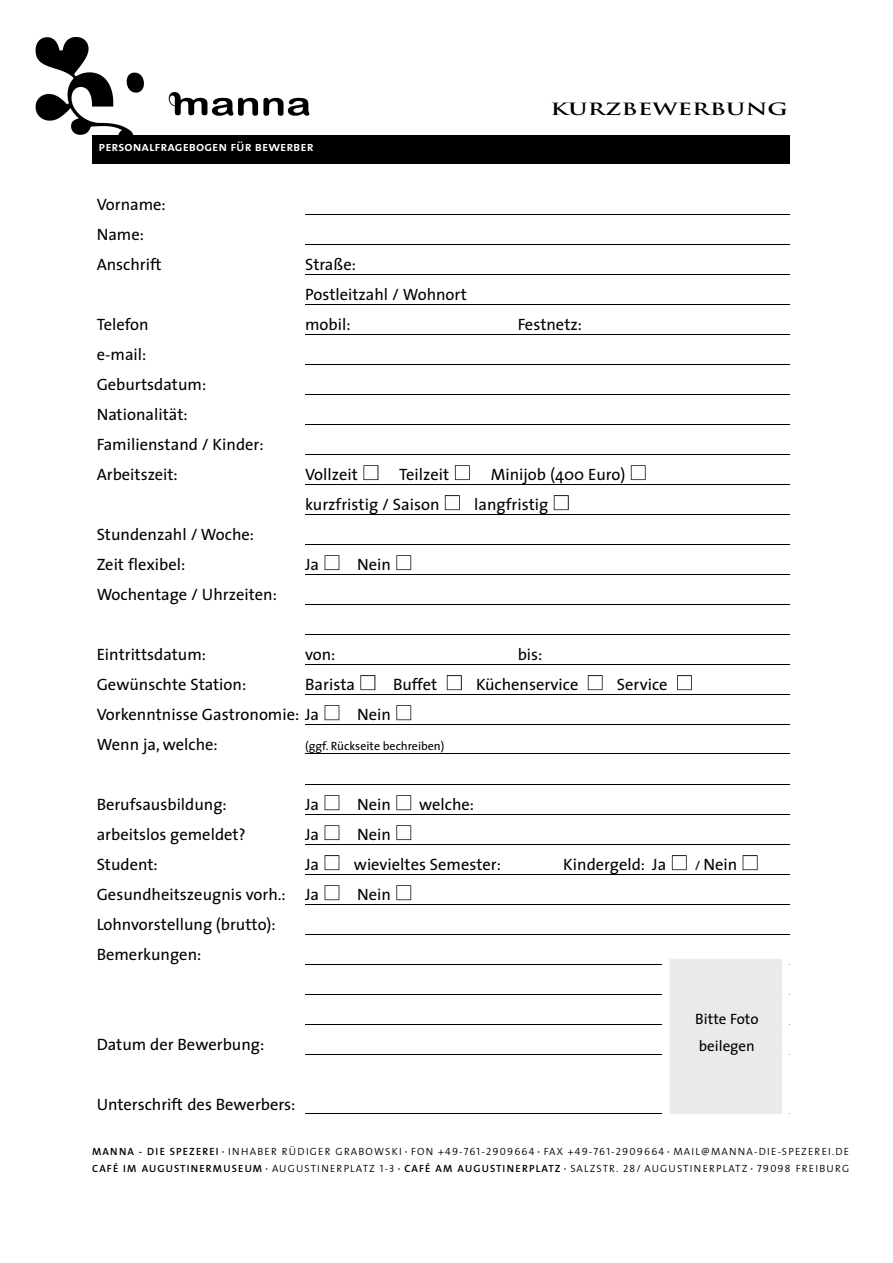
<style>
.page{position:relative;width:893px;height:1263px;background:#fff}
.page>*{position:absolute;margin:0;border:0;box-sizing:border-box;transform-origin:0 0}
.t1{font:16.5px/30px "The Sans";color:#000}
.t2{font:700 16.5px "Trajan";color:#000;scale:1.4 1}
.t3{font:15px/27px "The Sans";color:#000}
.t4{font:13.5px "The Sans Semi Bold Caps";color:#fff}
.t5{font:12px "The Sans";color:#000}
.t6{font:10.5px/17.2px "The Mix Semi Light Caps";letter-spacing:.105em;color:#000}
.s1{font-size:13.5px}
.s2{font-family:"The Sans Semi Bold Caps"}
.s3{font-family:"The Mix";font-weight:600}
.s4{font-family:"The Sans";font-weight:300}
</style>
<div class="page">
<img style="left:35px;top:37px;width:109px;height:98px">
<div style="left:92px;top:135px;width:697px;height:28px;background:#000"></div>
<img style="left:168px;top:92px;width:142px;height:24px">
<hr style="left:305px;top:214px;width:484px;height:1px;background:#000">
<hr style="left:305px;top:244px;width:484px;height:1px;background:#000">
<hr style="left:305px;top:274px;width:484px;height:1px;background:#000">
<hr style="left:305px;top:304px;width:484px;height:1px;background:#000">
<hr style="left:305px;top:334px;width:484px;height:1px;background:#000">
<hr style="left:305px;top:364px;width:484px;height:1px;background:#000">
<hr style="left:305px;top:394px;width:484px;height:1px;background:#000">
<hr style="left:305px;top:424px;width:484px;height:1px;background:#000">
<hr style="left:305px;top:454px;width:484px;height:1px;background:#000">
<hr style="left:305px;top:484px;width:484px;height:1px;background:#000">
<hr style="left:305px;top:514px;width:484px;height:1px;background:#000">
<hr style="left:305px;top:544px;width:484px;height:1px;background:#000">
<hr style="left:305px;top:574px;width:484px;height:1px;background:#000">
<hr style="left:305px;top:604px;width:484px;height:1px;background:#000">
<hr style="left:305px;top:634px;width:484px;height:1px;background:#000">
<hr style="left:305px;top:664px;width:484px;height:1px;background:#000">
<hr style="left:305px;top:694px;width:484px;height:1px;background:#000">
<hr style="left:305px;top:724px;width:484px;height:1px;background:#000">
<hr style="left:305px;top:753px;width:484px;height:1px;background:#000">
<hr style="left:305px;top:784px;width:484px;height:1px;background:#000">
<hr style="left:305px;top:814px;width:484px;height:1px;background:#000">
<hr style="left:305px;top:844px;width:484px;height:1px;background:#000">
<hr style="left:305px;top:874px;width:484px;height:1px;background:#000">
<hr style="left:305px;top:904px;width:484px;height:1px;background:#000">
<hr style="left:305px;top:934px;width:484px;height:1px;background:#000">
<hr style="left:305px;top:964px;width:484px;height:1px;background:#000">
<hr style="left:305px;top:994px;width:484px;height:1px;background:#000">
<hr style="left:305px;top:1024px;width:484px;height:1px;background:#000">
<hr style="left:305px;top:1054px;width:484px;height:1px;background:#000">
<hr style="left:305px;top:1113px;width:484px;height:1px;background:#000">
<svg style="left:396px;top:885px;width:15px;height:15px"></svg>
<svg style="left:325px;top:885px;width:14px;height:15px"></svg>
<svg style="left:742px;top:855px;width:15px;height:15px"></svg>
<svg style="left:672px;top:855px;width:15px;height:15px"></svg>
<svg style="left:325px;top:855px;width:14px;height:15px"></svg>
<svg style="left:396px;top:825px;width:15px;height:15px"></svg>
<svg style="left:325px;top:825px;width:14px;height:15px"></svg>
<svg style="left:396px;top:795px;width:15px;height:15px"></svg>
<svg style="left:325px;top:795px;width:14px;height:15px"></svg>
<svg style="left:396px;top:705px;width:15px;height:15px"></svg>
<svg style="left:325px;top:705px;width:14px;height:15px"></svg>
<svg style="left:677px;top:675px;width:15px;height:15px"></svg>
<svg style="left:588px;top:675px;width:14px;height:15px"></svg>
<svg style="left:447px;top:675px;width:15px;height:15px"></svg>
<svg style="left:360px;top:675px;width:15px;height:15px"></svg>
<svg style="left:396px;top:555px;width:15px;height:15px"></svg>
<svg style="left:325px;top:555px;width:14px;height:15px"></svg>
<svg style="left:554px;top:495px;width:15px;height:15px"></svg>
<svg style="left:445px;top:495px;width:15px;height:15px"></svg>
<svg style="left:631px;top:465px;width:14px;height:15px"></svg>
<svg style="left:455px;top:465px;width:15px;height:15px"></svg>
<svg style="left:363px;top:465px;width:15px;height:15px"></svg>
<svg style="left:662px;top:959px;width:127px;height:155px;background:#ececec"></svg>
<p class="t4" style="left:99px;top:141px;width:217px">personalfragebogen für bewerber</p>
<p class="t2" style="left:550px;top:100px;width:171px">KURZBEWERBUNG</p>
<p class="t1" style="left:97px;top:191px;width:71px">Vorname:<br>Name:<br>Anschrift</p>
<p class="t1" style="left:97px;top:311px;width:169px">Telefon<br>e-mail:<br>Geburtsdatum:<br>Nationalität:<br>Familienstand / Kinder:<br>Arbeitszeit:</p>
<p class="t1" style="left:97px;top:521px;width:182px">Stundenzahl / Woche:<br>Zeit flexibel:<br>Wochentage / Uhrzeiten:</p>
<p class="t1" style="left:305px;top:251px;width:163px">Straße:<br>Postleitzahl / Wohnort mobil:</p>
<p class="t1" style="left:518px;top:311px;width:66px">Festnetz:</p>
<p class="t1" style="left:305px;top:461px;width:54px">Vollzeit</p>
<p class="t1" style="left:399px;top:461px;width:51px">Teilzeit</p>
<p class="t1" style="left:491px;top:461px;width:136px">Minijob (400 Euro)</p>
<p class="t1" style="left:305px;top:491px;width:136px">kurzfristig / Saison</p>
<p class="t1" style="left:474px;top:491px;width:76px">langfristig</p>
<p class="t1" style="left:305px;top:551px;width:16px">Ja</p>
<p class="t1" style="left:357px;top:551px;width:35px">Nein</p>
<p class="t1" style="left:97px;top:641px;width:224px">Eintrittsdatum:<br>Gewünschte Station:<br>Vorkenntnisse Gastronomie: Ja<br>Wenn ja, welche:</p>
<p class="t1" style="left:305px;top:641px;width:32px">von:</p>
<p class="t1" style="left:518px;top:641px;width:26px">bis:</p>
<p class="t1" style="left:305px;top:671px;width:51px">Barista</p>
<p class="t1" style="left:393px;top:671px;width:46px">Buffet</p>
<p class="t1" style="left:476px;top:671px;width:104px">Küchenservice</p>
<p class="t1" style="left:617px;top:671px;width:52px">Service</p>
<p class="t1" style="left:357px;top:701px;width:35px">Nein</p>
<p class="t5" style="left:305px;top:741px;width:141px">(ggf. Rückseite bechreiben)</p>
<p class="t1" style="left:97px;top:791px;width:191px">Berufsausbildung: arbeitslos gemeldet?<br>Student:<br>Gesundheitszeugnis vorh.:<br>Lohnvorstellung (brutto):<br>Bemerkungen:</p>
<p class="t1" style="left:305px;top:791px;width:16px">Ja</p>
<p class="t1" style="left:357px;top:791px;width:35px">Nein</p>
<p class="t1" style="left:419px;top:791px;width:56px">welche:</p>
<p class="t1" style="left:305px;top:821px;width:16px">Ja</p>
<p class="t1" style="left:357px;top:821px;width:35px">Nein</p>
<p class="t1" style="left:305px;top:851px;width:16px">Ja</p>
<p class="t1" style="left:354px;top:851px;width:148px">wievieltes Semester:</p>
<p class="t1" style="left:563px;top:851px;width:104px">Kindergeld: Ja</p>
<p class="t1" style="left:695px;top:851px;width:44px"><span class="s1">/</span> Nein</p>
<p class="t1" style="left:305px;top:881px;width:16px">Ja</p>
<p class="t1" style="left:357px;top:881px;width:35px">Nein</p>
<p class="t1" style="left:97px;top:1031px;width:169px">Datum der Bewerbung:</p>
<p class="t1" style="left:97px;top:1091px;width:200px">Unterschrift des Bewerbers:</p>
<p class="t3" style="left:695px;top:1007px;width:65px">Bitte Foto beilegen</p>
<p class="t6" style="left:92px;top:1143px;width:758px"><span class="s2">MA NNA - DIE SPEZ E RE I</span> <span class="s3">·</span> <span class="s4">INH A BER RÜDIGER GRA BOWS K I</span> <span class="s3">·</span> FON +49-76 1 - 2 9 0 9 6 6 4 <span class="s3">·</span> FAX +49-76 1 - 2 9 0 9 6 6 4 <span class="s3">·</span> MA IL @ MA NN A - D IE -S P EZ E RE I . D E<br><span class="s2">CAFÉ IM AU G U STINE R MU S E UM</span> <span class="s3">·</span> AU G U STINE RP LATZ 1-3 <span class="s3">·</span> <span class="s2">CAFÉ AM AU G U STINE RP LATZ</span> <span class="s3">·</span> SA LZSTR. 2 8 / AU G U STINE RP LATZ <span class="s3">·</span> 79098 FRE IB URG</p>
</div>
